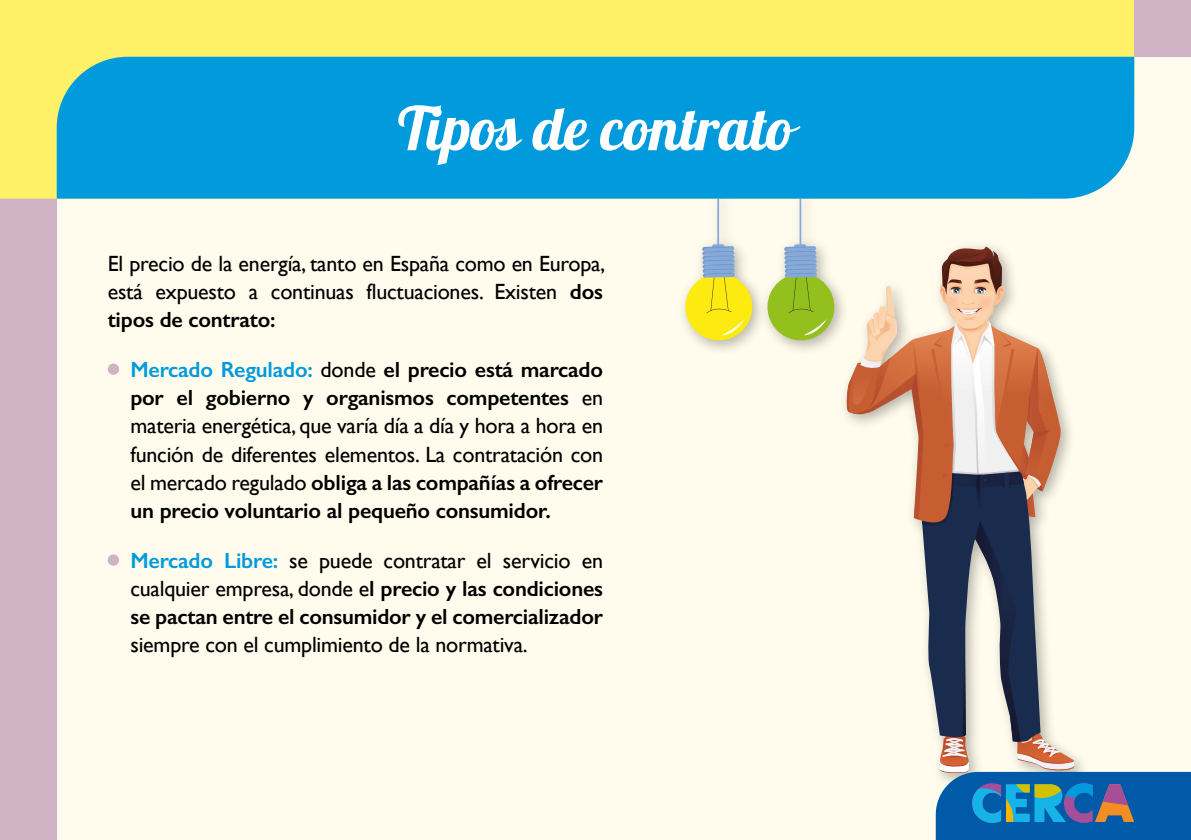
<style>
.page{position:relative;width:1191px;height:840px;background:#fff}
.page>*{position:absolute;margin:0;border:0;box-sizing:border-box;transform-origin:0 0}
.t1{font:60px "Lobster";color:#fff}
.t2{font:600 22px/28px "Gill Sans";letter-spacing:-.01em;color:#000;text-align:justify}
.t3{font:22px/28px "Gill Sans";letter-spacing:-.01em;color:#000;text-align:justify}
.s1{font-weight:600}
.s2{color:#009add}
.s3{font-weight:400}
</style>
<div class="page">
<div style="left:0;top:0;width:1191px;height:839px;background:#fffced"></div>
<div style="left:712px;top:244px;width:12px;height:5px;background:#85aada;border-radius:2px"></div>
<svg style="left:683px;top:246px;width:74px;height:99px"></svg>
<hr style="left:717px;top:190px;width:2px;height:56px;background:#85aada">
<div style="left:794px;top:244px;width:12px;height:5px;background:#85aada;border-radius:2px"></div>
<svg style="left:763px;top:246px;width:76px;height:99px"></svg>
<hr style="left:799px;top:190px;width:2px;height:56px;background:#85aada">
<div style="left:0;top:198px;width:57px;height:641px;background:#d0b4c5"></div>
<div style="left:0;top:0;width:1134px;height:198px;background:#fff167"></div>
<div style="left:57px;top:57px;width:1077px;height:141px;background:#009add"></div>
<div style="left:1134px;top:0;width:57px;height:57px;background:#d0b4c5"></div>
<div style="left:108px;top:363px;width:11px;height:11px;background:#d0b4c5;border-radius:50%"></div>
<div style="left:108px;top:554px;width:11px;height:11px;background:#d0b4c5;border-radius:50%"></div>
<svg style="left:845px;top:246px;width:346px;height:593px"></svg>
<h1 class="t1" style="left:398px;top:90px;width:396px">Tipos de contrato</h1>
<p class="t3" style="left:108px;top:249px;width:499px">El precio de la energía, tanto en España como en Europa, está expuesto a continuas fluctuaciones. Existen <span class="s1">dos tipos de contrato:</span></p>
<p class="t2" style="left:130px;top:355px;width:474px"><span class="s2">Mercado Regulado:</span> <span class="s3">donde</span> el precio está marcado por el gobierno y organismos competentes <span class="s3">en materia energética, que varía día a día y hora a hora en función de diferentes elementos. La contratación con el mercado regulado</span> obliga a las compañías a ofrecer un precio voluntario al pequeño consumidor.</p>
<p class="t2" style="left:130px;top:546px;width:474px"><span class="s2">Mercado Libre:</span> <span class="s3">se puede contratar el servicio en cualquier empresa, donde e</span>l precio y las condiciones se pactan entre el consumidor y el comercializador</p>
<p class="t3" style="left:130px;top:630px;width:399px">siempre con el cumplimiento de la normativa.</p>
</div>
